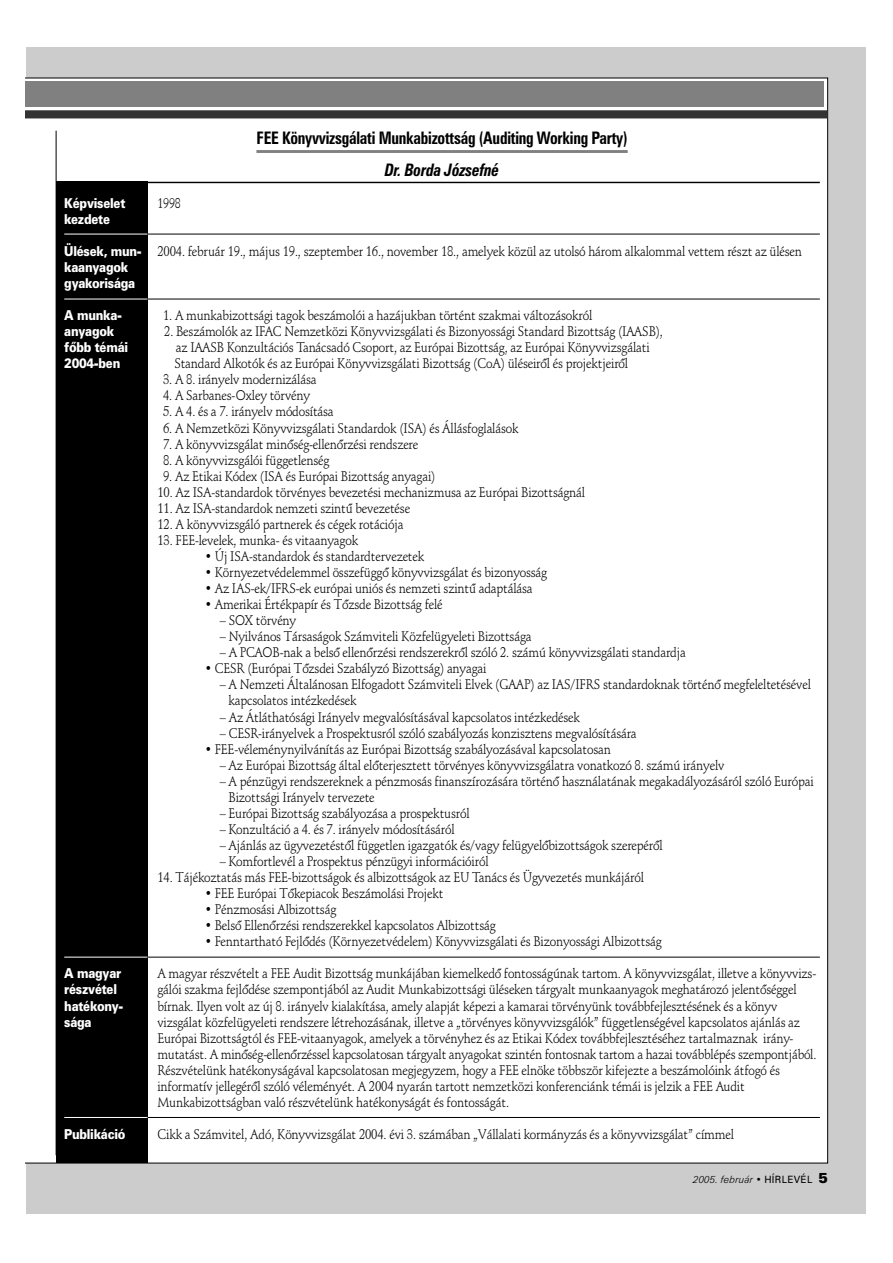
<style>
.page{position:relative;width:893px;height:1263px;background:#fff}
.page>*{position:absolute;margin:0;border:0;box-sizing:border-box;transform-origin:0 0}
.t1{font:17.25px "Zurich Condensed HU Bold";letter-spacing:-.015em;color:#000;scale:.9 1}
.t2{font:italic 17.25px "Zurich Condensed HU Bold";letter-spacing:-.015em;color:#000;scale:.9 1}
.t3{font:13.65px/16px "Schneidler HU Normal";letter-spacing:-.015em;color:#000;scale:.9 1}
.t4{font:13.65px/16px "Zurich Black HU Normal";letter-spacing:-.02em;color:#fff;scale:.85 1}
.t5{font:13.65px "Schneidler HU Normal";letter-spacing:-.015em;color:#000;scale:.85 1}
.t6{font:10.05px "Zurich Light HU Italic";color:#000}
.s1{font-family:"Zurich Black HU Normal";color:#fff}
.s2{font-family:"Zurich HU Normal"}
.s3{font-family:"Zurich Black HU Normal";font-size:14.4px}
</style>
<div class="page">
<div style="left:26px;top:48px;width:839px;height:1166px;background:#ccc"></div>
<div style="left:26px;top:78px;width:802px;height:1085px;background:#fff"></div>
<div style="left:26px;top:110px;width:801px;height:8px;background:#333"></div>
<div style="left:26px;top:82px;width:797px;height:25px;background:#808080"></div>
<hr style="left:56px;top:131px;width:1px;height:1024px;background:#000">
<div style="left:56px;top:182px;width:91px;height:981px;background:#000"></div>
<hr style="left:256px;top:150px;width:371px;height:3px;background:#808080">
<hr style="left:64px;top:182px;width:755px;height:1px;background:#000">
<hr style="left:147px;top:234px;width:672px;height:1px;background:#000">
<hr style="left:147px;top:299px;width:672px;height:1px;background:#000">
<hr style="left:147px;top:957px;width:672px;height:1px;background:#000">
<hr style="left:147px;top:1117px;width:672px;height:1px;background:#000">
<hr style="left:64px;top:1117px;width:83px;height:1px;background:#fff">
<hr style="left:64px;top:234px;width:83px;height:1px;background:#fff">
<hr style="left:64px;top:299px;width:83px;height:1px;background:#fff">
<hr style="left:64px;top:957px;width:83px;height:1px;background:#fff">
<p class="t1" style="left:256px;top:131px;width:414px">FEE Könyvvizsgálati Munkabizottság (Auditing Working Party)</p>
<p class="t2" style="left:385px;top:163px;width:128px">Dr. Borda Józsefné</p>
<p class="t4" style="left:64px;top:196px;width:73px">Képviselet</p>
<p class="t5" style="left:157px;top:198px;width:29px">1998</p>
<p class="t4" style="left:64px;top:212px;width:55px">kezdete</p>
<p class="t3" style="left:64px;top:244px;width:821px"><span class="s1">Ülések, mun-</span> 2004. február 19., május 19., szeptember 16., november 18., amelyek közül az utolsó három alkalommal vettem részt az ülésen</p>
<p class="t4" style="left:64px;top:261px;width:85px">kaanyagok gyakorisága</p>
<p class="t4" style="left:64px;top:309px;width:69px">A munka-</p>
<p class="t3" style="left:163px;top:309px;width:478px">1. A munkabizottsági tagok beszámolói a hazájukban történt szakmai változásokról</p>
<p class="t4" style="left:64px;top:325px;width:60px">anyagok</p>
<p class="t3" style="left:164px;top:325px;width:555px">2. Beszámolók az IFAC Nemzetközi Könyvvizsgálati és Bizonyossági Standard Bizottság (IAASB),</p>
<p class="t4" style="left:64px;top:341px;width:77px">fôbb témái</p>
<p class="t3" style="left:176px;top:341px;width:528px">az IAASB Konzultációs Tanácsadó Csoport, az Európai Bizottság, az Európai Könyvvizsgálati</p>
<p class="t4" style="left:64px;top:357px;width:68px">2004-ben</p>
<p class="t3" style="left:174px;top:357px;width:506px">Standard Alkotók és az Európai Könyvvizsgálati Bizottság (CoA) üléseirôl és projektjeirôl</p>
<p class="t3" style="left:163px;top:373px;width:172px">3. A 8. irányelv modernizálása</p>
<p class="t3" style="left:163px;top:389px;width:165px">4. A Sarbanes-Oxley törvény</p>
<p class="t3" style="left:163px;top:405px;width:191px">5. A 4. és a 7. irányelv módosítása</p>
<p class="t3" style="left:163px;top:421px;width:396px">6. A Nemzetközi Könyvvizsgálati Standardok (ISA) és Állásfoglalások</p>
<p class="t3" style="left:163px;top:437px;width:285px">7. A könyvvizsgálat minôség-ellenôrzési rendszere</p>
<p class="t3" style="left:163px;top:453px;width:186px">8. A könyvvizsgálói függetlenség</p>
<p class="t3" style="left:163px;top:469px;width:304px">9. Az Etikai Kódex (ISA és Európai Bizottság anyagai)</p>
<p class="t3" style="left:157px;top:485px;width:477px">10. Az ISA-standardok törvényes bevezetési mechanizmusa az Európai Bizottságnál</p>
<p class="t3" style="left:157px;top:501px;width:282px">11. Az ISA-standardok nemzeti szintû bevezetése</p>
<p class="t3" style="left:157px;top:517px;width:275px">12. A könyvvizsgáló partnerek és cégek rotációja</p>
<p class="t3" style="left:157px;top:533px;width:225px">13. FEE-levelek, munka- és vitaanyagok</p>
<p class="t3" style="left:205px;top:550px;width:245px">• Új ISA-standardok és standardtervezetek</p>
<p class="t3" style="left:205px;top:566px;width:382px">• Környezetvédelemmel összefüggô könyvvizsgálat és bizonyosság</p>
<p class="t3" style="left:205px;top:582px;width:366px">• Az IAS-ek/IFRS-ek európai uniós és nemzeti szintû adaptálása</p>
<p class="t3" style="left:205px;top:598px;width:266px">• Amerikai Értékpapír és Tôzsde Bizottság felé</p>
<p class="t3" style="left:220px;top:614px;width:86px">– SOX törvény</p>
<p class="t3" style="left:220px;top:630px;width:348px">– Nyilvános Társaságok Számviteli Közfelügyeleti Bizottsága</p>
<p class="t3" style="left:220px;top:646px;width:519px">– A PCAOB-nak a belsô ellenôrzési rendszerekrôl szóló 2. számú könyvvizsgálati standardja</p>
<p class="t3" style="left:205px;top:662px;width:314px">• CESR (Európai Tôzsdei Szabályzó Bizottság) anyagai</p>
<p class="t3" style="left:228px;top:678px;width:648px;text-indent:-9px">– A Nemzeti Általánosan Elfogadott Számviteli Elvek (GAAP) az IAS/IFRS standardoknak történô megfeleltetésével kapcsolatos intézkedések</p>
<p class="t3" style="left:220px;top:710px;width:402px">– Az Átláthatósági Irányelv megvalósításával kapcsolatos intézkedések</p>
<p class="t3" style="left:220px;top:726px;width:465px">– CESR-irányelvek a Prospektusról szóló szabályozás konzisztens megvalósítására</p>
<p class="t3" style="left:205px;top:742px;width:452px">• FEE-véleménynyilvánítás az Európai Bizottság szabályozásával kapcsolatosan</p>
<p class="t3" style="left:220px;top:758px;width:562px">– Az Európai Bizottság által elôterjesztett törvényes könyvvizsgálatra vonatkozó 8. számú irányelv</p>
<p class="t3" style="left:228px;top:774px;width:652px;text-indent:-9px">– A pénzügyi rendszereknek a pénzmosás finanszírozására történô használatának megakadályozásáról szóló Európai<br>Bizottsági Irányelv tervezete</p>
<p class="t3" style="left:220px;top:806px;width:279px">– Európai Bizottság szabályozása a prospektusról</p>
<p class="t3" style="left:220px;top:822px;width:262px">– Konzultáció a 4. és 7. irányelv módosításáról</p>
<p class="t3" style="left:220px;top:839px;width:493px">– Ajánlás az ügyvezetéstôl független igazgatók és/vagy felügyelôbizottságok szerepérôl</p>
<p class="t3" style="left:220px;top:855px;width:300px">– Komfortlevél a Prospektus pénzügyi információiról</p>
<p class="t3" style="left:157px;top:871px;width:542px">14. Tájékoztatás más FEE-bizottságok és albizottságok az EU Tanács és Ügyvezetés munkájáról</p>
<p class="t3" style="left:205px;top:887px;width:267px">• FEE Európai Tôkepiacok Beszámolási Projekt</p>
<p class="t3" style="left:205px;top:903px;width:148px">• Pénzmosási Albizottság</p>
<p class="t3" style="left:205px;top:919px;width:325px">• Belsô Ellenôrzési rendszerekkel kapcsolatos Albizottság</p>
<p class="t3" style="left:205px;top:935px;width:509px">• Fenntartható Fejlôdés (Környezetvédelem) Könyvvizsgálati és Bizonyossági Albizottság</p>
<p class="t4" style="left:64px;top:967px;width:68px">A magyar</p>
<p class="t3" style="left:157px;top:967px;width:733px">A magyar részvételt a FEE Audit Bizottság munkájában kiemelkedô fontosságúnak tartom. A könyvvizsgálat, illetve a könyvvizs-</p>
<p class="t4" style="left:64px;top:983px;width:64px">részvétel</p>
<p class="t3" style="left:157px;top:983px;width:712px">gálói szakma fejlôdése szempontjából az Audit Munkabizottsági üléseken tárgyalt munkaanyagok meghatározó jelentôséggel</p>
<p class="t4" style="left:64px;top:999px;width:71px">hatékony-</p>
<p class="t3" style="left:157px;top:999px;width:690px">bírnak. Ilyen volt az új 8. irányelv kialakítása, amely alapját képezi a kamarai törvényünk továbbfejlesztésének és a könyv</p>
<p class="t4" style="left:64px;top:1015px;width:34px">sága</p>
<p class="t3" style="left:157px;top:1015px;width:733px">vizsgálat közfelügyeleti rendszere létrehozásának, illetve a „törvényes könyvvizsgálók” függetlenségével kapcsolatos ajánlás az Európai Bizottságtól és FEE-vitaanyagok, amelyek a törvényhez és az Etikai Kódex továbbfejlesztéséhez tartalmaznak irány&shy;mutatást. A minôség-ellenôrzéssel kapcsolatosan tárgyalt anyagokat szintén fontosnak tartom a hazai továbblépés szempontjából.<br>Részvételünk hatékonyságával kapcsolatosan megjegyzem, hogy a FEE elnöke többször kifejezte a beszámolóink átfogó és informatív jellegérôl szóló véleményét. A 2004 nyarán tartott nemzetközi konferenciánk témái is jelzik a FEE Audit Munkabizottságban való részvételünk hatékonyságát és fontosságát.</p>
<p class="t4" style="left:64px;top:1128px;width:74px">Publikáció</p>
<p class="t3" style="left:157px;top:1128px;width:642px">Cikk a Számvitel, Adó, Könyvvizsgálat 2004. évi 3. számában „Vállalati kormányzás és a könyvvizsgálat” címmel</p>
<p class="t6" style="left:693px;top:1175px;width:136px">2005. február <span class="s2">• HÍRLEVÉL</span> <span class="s3">5</span></p>
</div>
